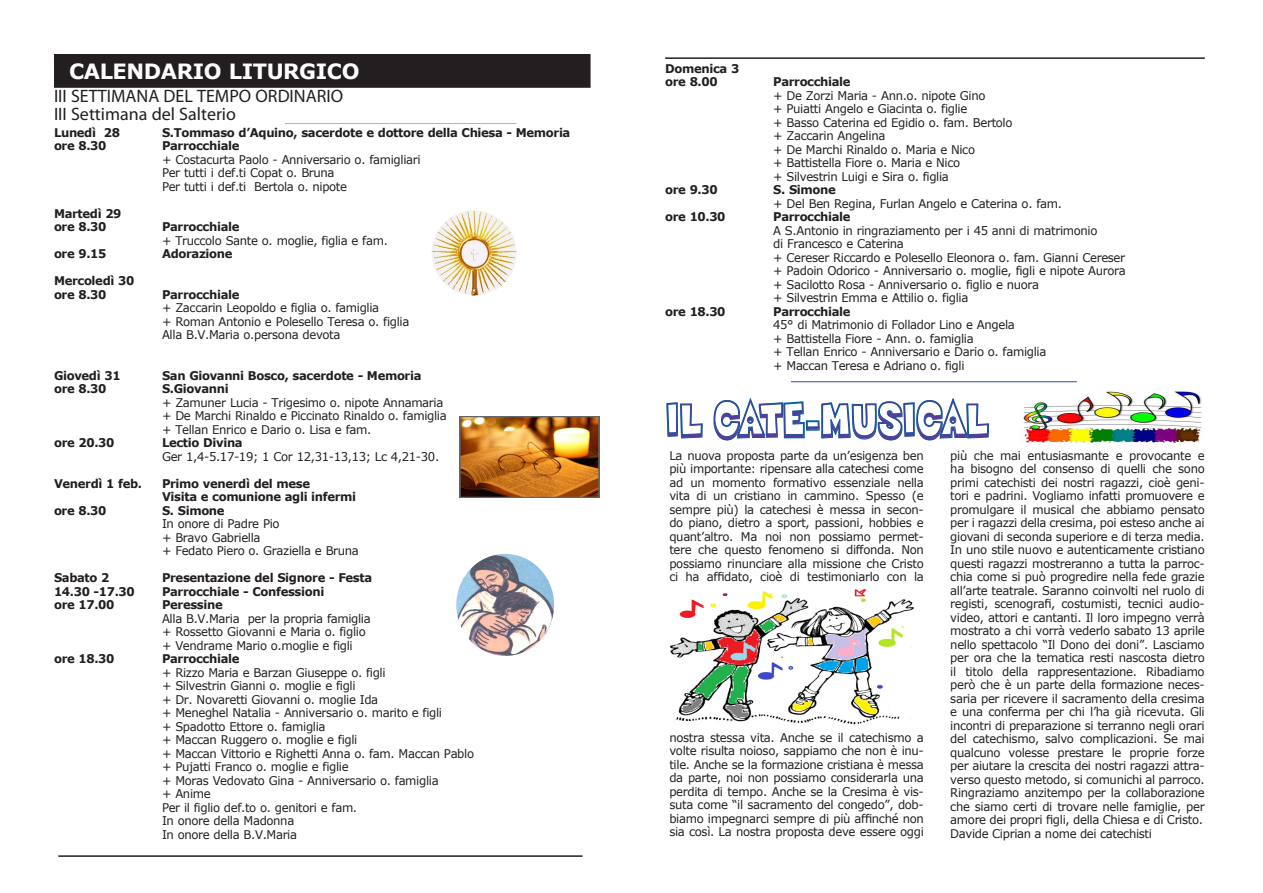
<style>
.page{position:relative;width:1263px;height:893px;background:#fff}
.page>*{position:absolute;margin:0;border:0;box-sizing:border-box;transform-origin:0 0}
.t1{font:47.25px "Sneakerhead BTN Shadow";letter-spacing:-.02em;color:#533d99;scale:.86 1}
.t2{font:700 21px "Verdana";letter-spacing:-.02em;color:#fff}
.t3{font:18px/18px "Myriad Pro";color:#231f20}
.t4{font:12px/13.5px "Verdana";letter-spacing:-.03em;color:#231f20}
.t5{font:700 12px/13.5px "Verdana";letter-spacing:-.03em;color:#231f20}
</style>
<div class="page">
<hr style="left:58px;top:855px;width:525px;height:2px;background:#231f20">
<div style="left:55px;top:55px;width:535px;height:32px;background:#231f20"></div>
<div style="left:54px;top:54px;width:537px;height:34px;border:2px solid #231f20"></div>
<img style="left:459px;top:416px;width:141px;height:81px">
<img style="left:456px;top:554px;width:98px;height:102px">
<hr style="left:285px;top:123px;width:232px;height:1px;background:#b6b7ba">
<hr style="left:665px;top:57px;width:540px;height:2px;background:#231f20">
<img style="left:671px;top:590px;width:243px;height:135px">
<svg style="left:666px;top:402px;width:37px;height:37px"></svg>
<svg style="left:713px;top:398px;width:276px;height:43px"></svg>
<hr style="left:791px;top:381px;width:286px;height:1px;background:#324ea1">
<img style="left:432px;top:211px;width:85px;height:85px;border-radius:42px">
<img style="left:1020px;top:390px;width:182px;height:52px">
<h2 class="t2" style="left:69px;top:57px;width:292px">CALENDARIO LITURGICO</h2>
<h3 class="t3" style="left:54px;top:86px;width:291px">III SETTIMANA DEL TEMPO ORDINARIO<br>III Settimana del Salterio</h3>
<p class="t5" style="left:54px;top:125px;width:67px">Lunedì 28</p>
<p class="t5" style="left:162px;top:125px;width:410px">S.Tommaso d’Aquino, sacerdote e dottore della Chiesa - Memoria</p>
<p class="t5" style="left:54px;top:139px;width:54px">ore 8.30</p>
<p class="t5" style="left:162px;top:139px;width:79px">Parrocchiale</p>
<p class="t4" style="left:162px;top:152px;width:260px">+ Costacurta Paolo - Anniversario o. famigliari<br>Per tutti i def.ti Copat o. Bruna<br>Per tutti i def.ti Bertola o. nipote</p>
<p class="t5" style="left:54px;top:206px;width:69px">Martedì 29 ore 8.30</p>
<p class="t5" style="left:162px;top:220px;width:79px">Parrocchiale</p>
<p class="t4" style="left:162px;top:233px;width:227px">+ Truccolo Sante o. moglie, figlia e fam.</p>
<p class="t5" style="left:54px;top:247px;width:54px">ore 9.15</p>
<p class="t5" style="left:162px;top:247px;width:72px">Adorazione</p>
<p class="t5" style="left:54px;top:274px;width:82px">Mercoledì 30 ore 8.30</p>
<p class="t5" style="left:162px;top:287px;width:79px">Parrocchiale</p>
<p class="t4" style="left:162px;top:301px;width:249px">+ Zaccarin Leopoldo e figlia o. famiglia<br>+ Roman Antonio e Polesello Teresa o. figlia<br>Alla B.V.Maria o.persona devota</p>
<p class="t5" style="left:54px;top:368px;width:68px">Giovedì 31</p>
<p class="t5" style="left:162px;top:368px;width:261px">San Giovanni Bosco, sacerdote - Memoria</p>
<p class="t5" style="left:54px;top:382px;width:54px">ore 8.30</p>
<p class="t5" style="left:162px;top:382px;width:68px">S.Giovanni</p>
<p class="t4" style="left:162px;top:395px;width:286px">+ Zamuner Lucia - Trigesimo o. nipote Annamaria + De Marchi Rinaldo e Piccinato Rinaldo o. famiglia + Tellan Enrico e Dario o. Lisa e fam.</p>
<p class="t5" style="left:54px;top:436px;width:62px">ore 20.30</p>
<p class="t5" style="left:162px;top:436px;width:82px">Lectio Divina</p>
<p class="t4" style="left:162px;top:449px;width:279px">Ger 1,4-5.17-19; 1 Cor 12,31-13,13; Lc 4,21-30.</p>
<p class="t5" style="left:54px;top:476px;width:90px">Venerdì 1 feb.</p>
<p class="t5" style="left:162px;top:476px;width:196px">Primo venerdì del mese<br>Visita e comunione agli infermi</p>
<p class="t5" style="left:54px;top:503px;width:54px">ore 8.30</p>
<p class="t5" style="left:162px;top:503px;width:64px">S. Simone</p>
<p class="t4" style="left:162px;top:517px;width:198px">In onore di Padre Pio<br>+ Bravo Gabriella<br>+ Fedato Piero o. Graziella e Bruna</p>
<p class="t5" style="left:54px;top:571px;width:57px">Sabato 2</p>
<p class="t5" style="left:162px;top:571px;width:212px">Presentazione del Signore - Festa</p>
<p class="t5" style="left:54px;top:584px;width:82px">14.30 -17.30</p>
<p class="t5" style="left:162px;top:584px;width:164px">Parrocchiale - Confessioni</p>
<p class="t5" style="left:54px;top:598px;width:62px">ore 17.00</p>
<p class="t5" style="left:162px;top:598px;width:62px">Peressine</p>
<p class="t4" style="left:162px;top:611px;width:210px">Alla B.V.Maria per la propria famiglia + Rossetto Giovanni e Maria o. figlio + Vendrame Mario o.moglie e figli</p>
<p class="t5" style="left:54px;top:652px;width:62px">ore 18.30</p>
<p class="t5" style="left:162px;top:652px;width:79px">Parrocchiale</p>
<p class="t4" style="left:162px;top:665px;width:314px">+ Rizzo Maria e Barzan Giuseppe o. figli<br>+ Silvestrin Gianni o. moglie e figli<br>+ Dr. Novaretti Giovanni o. moglie Ida<br>+ Meneghel Natalia - Anniversario o. marito e figli<br>+ Spadotto Ettore o. famiglia<br>+ Maccan Ruggero o. moglie e figli<br>+ Maccan Vittorio e Righetti Anna o. fam. Maccan Pablo + Pujatti Franco o. moglie e figlie<br>+ Moras Vedovato Gina - Anniversario o. famiglia<br>+ Anime<br>Per il figlio def.to o. genitori e fam.<br>In onore della Madonna<br>In onore della B.V.Maria</p>
<p class="t5" style="left:665px;top:61px;width:76px">Domenica 3 ore 8.00</p>
<p class="t5" style="left:773px;top:75px;width:79px">Parrocchiale</p>
<p class="t4" style="left:773px;top:89px;width:241px">+ De Zorzi Maria - Ann.o. nipote Gino<br>+ Puiatti Angelo e Giacinta o. figlie<br>+ Basso Caterina ed Egidio o. fam. Bertolo + Zaccarin Angelina<br>+ De Marchi Rinaldo o. Maria e Nico<br>+ Battistella Fiore o. Maria e Nico<br>+ Silvestrin Luigi e Sira o. figlia</p>
<p class="t5" style="left:665px;top:183px;width:54px">ore 9.30</p>
<p class="t5" style="left:773px;top:183px;width:64px">S. Simone</p>
<p class="t4" style="left:773px;top:197px;width:290px">+ Del Ben Regina, Furlan Angelo e Caterina o. fam.</p>
<p class="t5" style="left:665px;top:210px;width:62px">ore 10.30</p>
<p class="t5" style="left:773px;top:210px;width:79px">Parrocchiale</p>
<p class="t4" style="left:773px;top:224px;width:354px">A S.Antonio in ringraziamento per i 45 anni di matrimonio<br>di Francesco e Caterina<br>+ Cereser Riccardo e Polesello Eleonora o. fam. Gianni Cereser + Padoin Odorico - Anniversario o. moglie, figli e nipote Aurora + Sacilotto Rosa - Anniversario o. figlio e nuora<br>+ Silvestrin Emma e Attilio o. figlia</p>
<p class="t5" style="left:665px;top:304px;width:62px">ore 18.30</p>
<p class="t5" style="left:773px;top:304px;width:79px">Parrocchiale</p>
<p class="t4" style="left:773px;top:318px;width:275px">45° di Matrimonio di Follador Lino e Angela<br>+ Battistella Fiore - Ann. o. famiglia<br>+ Tellan Enrico - Anniversario e Dario o. famiglia + Maccan Teresa e Adriano o. figli</p>
<h1 class="t1" style="left:665px;top:390px;width:378px">IL CATE-MUSICAL</h1>
<p class="t4" style="left:669px;top:449px;width:256px;text-align:justify">La nuova proposta parte da un’esigenza ben più importante: ripensare alla catechesi come ad un momento formativo essenziale nella vita di un cristiano in cammino. Spesso (e sempre più) la catechesi è messa in secon&shy;do piano, dietro a sport, passioni, hobbies e quant’altro. Ma noi non possiamo permet&shy;tere che questo fenomeno si diffonda. Non possiamo rinunciare alla missione che Cristo ci ha affidato, cioè di testimoniarlo con la</p>
<p class="t4" style="left:669px;top:731px;width:256px;text-align:justify">nostra stessa vita. Anche se il catechismo a volte risulta noioso, sappiamo che non è inu&shy;tile. Anche se la formazione cristiana è messa da parte, noi non possiamo considerarla una perdita di tempo. Anche se la Cresima è vis&shy;suta come “il sacramento del congedo”, dob&shy;biamo impegnarci sempre di più affinché non sia così. La nostra proposta deve essere oggi</p>
<p class="t4" style="left:950px;top:449px;width:256px">più che mai entusiasmante e provocante e ha bisogno del consenso di quelli che sono primi catechisti dei nostri ragazzi, cioè geni&shy;tori e padrini. Vogliamo infatti promuovere e promulgare il musical che abbiamo pensato per i ragazzi della cresima, poi esteso anche ai giovani di seconda superiore e di terza media.<br>In uno stile nuovo e autenticamente cristiano questi ragazzi mostreranno a tutta la parroc&shy;chia come si può progredire nella fede grazie all’arte teatrale. Saranno coinvolti nel ruolo di registi, scenografi, costumisti, tecnici audio&shy;video, attori e cantanti. Il loro impegno verrà mostrato a chi vorrà vederlo sabato 13 aprile nello spettacolo “Il Dono dei doni”. Lasciamo per ora che la tematica resti nascosta dietro il titolo della rappresentazione. Ribadiamo però che è un parte della formazione neces&shy;saria per ricevere il sacramento della cresima e una conferma per chi l’ha già ricevuta. Gli incontri di preparazione si terranno negli orari del catechismo, salvo complicazioni. Se mai qualcuno volesse prestare le proprie forze per aiutare la crescita dei nostri ragazzi attra&shy;verso questo metodo, si comunichi al parroco.<br>Ringraziamo anzitempo per la collaborazione che siamo certi di trovare nelle famiglie, per amore dei propri figli, della Chiesa e di Cristo.<br>Davide Ciprian a nome dei catechisti</p>
</div>
